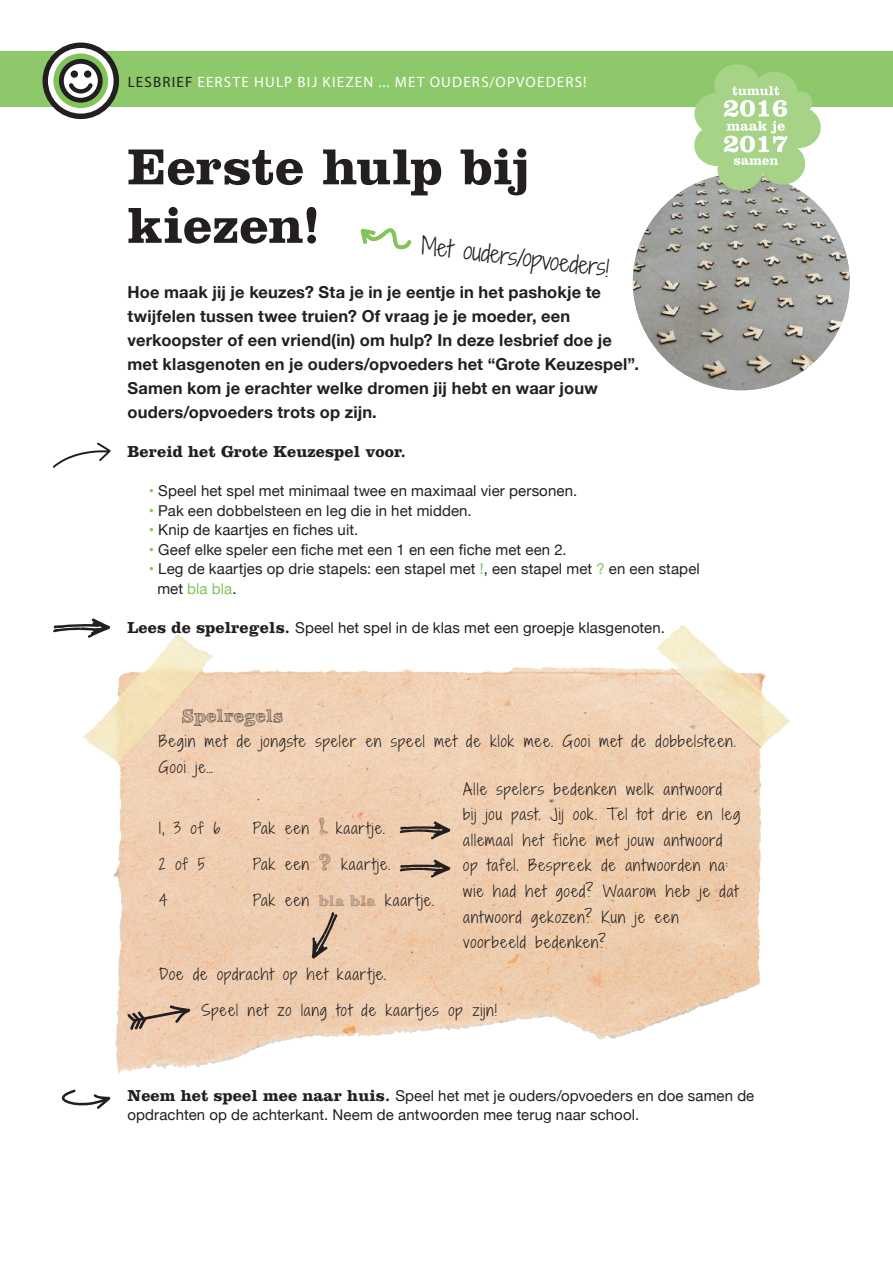
<style>
.page{position:relative;width:893px;height:1263px;background:#fff}
.page>*{position:absolute;margin:0;border:0;box-sizing:border-box;transform-origin:0 0}
.t1{font:700 52.5px/58.5px "Clarendon";color:#231f20}
.t2{font:300 22.5px "Shadows Into";color:#231f20}
.t3{font:700 18px "Archistico";letter-spacing:.03em;color:#231f20}
.t4{font:700 16.5px/24px "Helvetica Neue";letter-spacing:.01em;color:#231f20}
.t5{font:700 16.5px "Clarendon";letter-spacing:.005em;color:#231f20}
.t6{font:15px/19.5px "Helvetica Neue";letter-spacing:.01em;color:#231f20}
.t7{font:300 15px/25.5px "Shadows Into";letter-spacing:.065em;color:#231f20;scale:1.04 1}
.t8{font:15px "Myriad Pro";letter-spacing:.08em;color:#fff}
.s1{color:#231f20}
.s2{color:#81c559}
.s3{font-family:"Clarendon";font-weight:700;font-size:16.5px}
.s4{font-family:"Archistico";font-weight:400;font-size:22.5px}
.s5{font-family:"Archistico";font-weight:400}
</style>
<div class="page">
<img style="left:633px;top:173px;width:217px;height:217px;border-radius:108px">
<div style="left:0;top:51px;width:893px;height:55px;background:#8dc96a"></div>
<svg style="left:692px;top:64px;width:131px;height:129px"></svg>
<div style="left:43px;top:43px;width:76px;height:76px;background:#231f20;border-radius:50%"></div>
<svg style="left:48px;top:48px;width:66px;height:66px"></svg>
<div style="left:53px;top:53px;width:55px;height:55px;background:#81c559;border-radius:50%"></div>
<svg style="left:59px;top:59px;width:44px;height:44px"></svg>
<div style="left:64px;top:64px;width:34px;height:34px;background:#fff;border-radius:50%"></div>
<svg style="left:68px;top:70px;width:26px;height:24px"></svg>
<img style="left:84px;top:626px;width:706px;height:448px">
<svg style="left:53px;top:618px;width:57px;height:20px"></svg>
<svg style="left:61px;top:1089px;width:49px;height:20px"></svg>
<svg style="left:128px;top:1005px;width:62px;height:25px;background:#bfa38e"></svg>
<svg style="left:360px;top:228px;width:52px;height:22px"></svg>
<svg style="left:53px;top:443px;width:58px;height:25px"></svg>
<svg style="left:400px;top:821px;width:50px;height:18px"></svg>
<svg style="left:400px;top:860px;width:50px;height:18px"></svg>
<svg style="left:312px;top:912px;width:25px;height:47px"></svg>
<p class="t8" style="left:128px;top:72px;width:460px"><span class="s1">LESBRIEF</span> EERSTE HULP BIJ KIEZEN ... MET OUDERS/OPVOEDERS!</p>
<h1 class="t1" style="left:128px;top:136px;width:405px">Eerste hulp bij kiezen!</h1>
<h2 class="t2" style="left:423px;top:229px;width:190px;rotate:7deg">Met ouders/opvoeders!</h2>
<p class="t4" style="left:128px;top:280px;width:513px">Hoe maak jij je keuzes? Sta je in je eentje in het pashokje te twijfelen tussen twee truien? Of vraag je je moeder, een verkoopster of een vriend(in) om hulp? In deze lesbrief doe je met klasgenoten en je ouders/opvoeders het “Grote Keuzespel”.<br>Samen kom je erachter welke dromen jij hebt en waar jouw ouders/opvoeders trots op zijn.</p>
<p class="t5" style="left:128px;top:442px;width:280px">Bereid het Grote Keuzespel voor.</p>
<p class="t6" style="left:149px;top:482px;width:430px"><span class="s2">•</span> Speel het spel met minimaal twee en maximaal vier personen.</p>
<p class="t6" style="left:149px;top:502px;width:324px"><span class="s2">•</span> Pak een dobbelsteen en leg die in het midden.</p>
<p class="t6" style="left:149px;top:521px;width:211px"><span class="s2">•</span> Knip de kaartjes en fiches uit.</p>
<p class="t6" style="left:149px;top:541px;width:419px"><span class="s2">•</span> Geef elke speler een fiche met een 1 en een fiche met een 2.</p>
<p class="t6" style="left:157px;top:560px;width:544px;text-indent:-9px"><span class="s2">•</span> Leg de kaartjes op drie stapels: een stapel met <span class="s2">!</span>, een stapel met <span class="s2">?</span> en een stapel met <span class="s2">bla bla</span>.</p>
<p class="t6" style="left:128px;top:619px;width:539px"><span class="s3">Lees de spelregels.</span> Speel het spel in de klas met een groepje klasgenoten.</p>
<p class="t3" style="left:182px;top:705px;width:102px">Spelregels</p>
<p class="t7" style="left:159px;top:729px;width:557px">Begin met de jongste speler en speel met de klok mee. Gooi met de dobbelsteen.<br>Gooi je…</p>
<p class="t7" style="left:159px;top:816px;width:61px">1, 3 of 6</p>
<p class="t7" style="left:253px;top:816px;width:128px">Pak een <span class="s4">!</span> kaartje.</p>
<p class="t7" style="left:159px;top:852px;width:46px">2 of 5</p>
<p class="t7" style="left:253px;top:852px;width:134px">Pak een <span class="s4">?</span> kaartje.</p>
<p class="t7" style="left:159px;top:888px;width:10px">4</p>
<p class="t7" style="left:253px;top:888px;width:176px">Pak een <span class="s5">bla bla</span> kaartje.</p>
<p class="t7" style="left:463px;top:776px;width:268px">Alle spelers bedenken welk antwoord<br>bij jou past. Jij ook. Tel tot drie en leg allemaal het fiche met jouw antwoord op tafel. Bespreek de antwoorden na: wie had het goed? Waarom heb je dat antwoord gekozen? Kun je een voorbeeld bedenken?</p>
<p class="t7" style="left:159px;top:961px;width:220px">Doe de opdracht op het kaartje.</p>
<p class="t7" style="left:201px;top:997px;width:286px">Speel net zo lang tot de kaartjes op zijn!</p>
<p class="t6" style="left:128px;top:1087px;width:628px"><span class="s3">Neem het speel mee naar huis.</span> Speel het met je ouders/opvoeders en doe samen de opdrachten op de achterkant. Neem de antwoorden mee terug naar school.</p>
</div>
